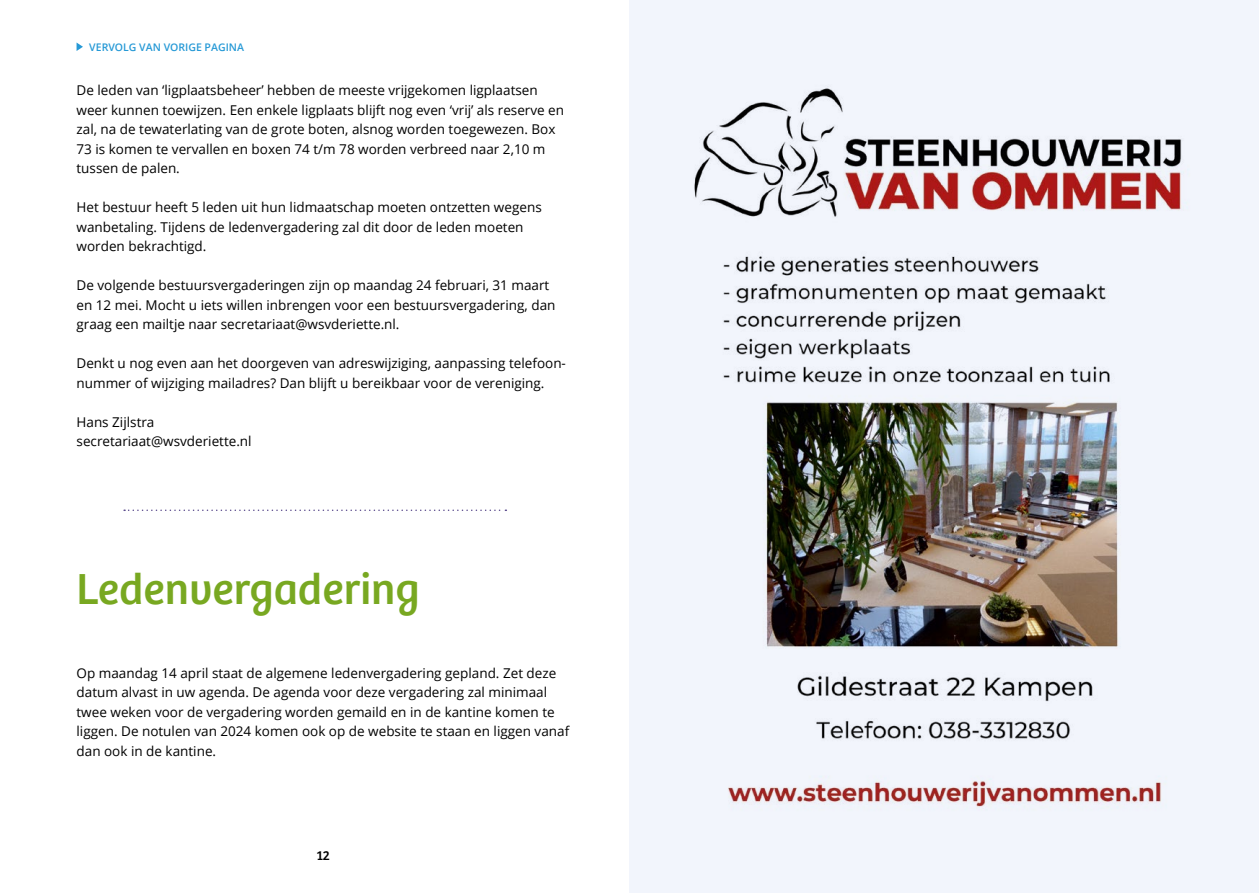
<style>
.page{position:relative;width:1259px;height:893px;background:#fff}
.page>*{position:absolute;margin:0;border:0;box-sizing:border-box;transform-origin:0 0}
.t1{font:45px "Bree";color:#78a821}
.t2{font:700 22.2px "Arial";color:#000}
.t3{font:18px "Arial";color:#000}
.t4{font:13.5px/19.5px "Open Sans";color:#000}
.t5{font:13.5px "Bree";color:#000}
.t6{font:600 10.5px "Open Sans";color:#2699d6}
</style>
<div class="page">
<div style="left:629px;top:0;width:630px;height:893px;background:#f2f5fc"></div>
<img style="left:694px;top:88px;width:488px;height:720px">
<svg style="left:77px;top:43px;width:6px;height:8px"></svg>
<svg style="left:124px;top:509px;width:382px;height:2px"></svg>
<p class="t6" style="left:89px;top:40px;width:156px">VERVOLG VAN VORIGE PAGINA</p>
<p class="t4" style="left:77px;top:80px;width:489px">De leden van ‘ligplaatsbeheer’ hebben de meeste vrijgekomen ligplaatsen weer kunnen toewijzen. Een enkele ligplaats blijft nog even ‘vrij’ als reserve en zal, na de tewaterlating van de grote boten, alsnog worden toegewezen. Box 73 is komen te vervallen en boxen 74 t/m 78 worden verbreed naar 2,10 m tussen de palen.</p>
<p class="t4" style="left:77px;top:197px;width:467px">Het bestuur heeft 5 leden uit hun lidmaatschap moeten ontzetten wegens wanbetaling. Tijdens de ledenvergadering zal dit door de leden moeten worden bekrachtigd.</p>
<p class="t4" style="left:77px;top:275px;width:480px">De volgende bestuursvergaderingen zijn op maandag 24 februari, 31 maart en 12 mei. Mocht u iets willen inbrengen voor een bestuursvergadering, dan graag een mailtje naar secretariaat@wsvderiette.nl.</p>
<p class="t4" style="left:77px;top:353px;width:491px">Denkt u nog even aan het doorgeven van adreswijziging, aanpassing telefoon&shy;nummer of wijziging mailadres? Dan blijft u bereikbaar voor de vereniging.</p>
<p class="t4" style="left:77px;top:412px;width:79px">Hans Zijlstra</p>
<p class="t4" style="left:77px;top:431px;width:177px">secretariaat@wsvderiette.nl</p>
<h3 class="t3" style="left:249px;top:357px;width:19px">►</h3>
<h3 class="t3" style="left:297px;top:357px;width:227px">diesel / benzine / gasflessen</h3>
<h3 class="t3" style="left:249px;top:378px;width:19px">►</h3>
<h3 class="t3" style="left:297px;top:378px;width:198px">smeermiddelen (vet/olie)</h3>
<p class="t1" style="left:77px;top:555px;width:345px">Ledenvergadering</p>
<p class="t4" style="left:77px;top:663px;width:494px">Op maandag 14 april staat de algemene ledenvergadering gepland. Zet deze datum alvast in uw agenda. De agenda voor deze vergadering zal minimaal twee weken voor de vergadering worden gemaild en in de kantine komen te liggen. De notulen van 2024 komen ook op de website te staan en liggen vanaf dan ook in de kantine.</p>
<h2 class="t2" style="left:107px;top:689px;width:466px">www.bunkerstation.nl - www.rigiflexboten.nl</h2>
<p class="t5" style="left:317px;top:845px;width:15px">12</p>
</div>
